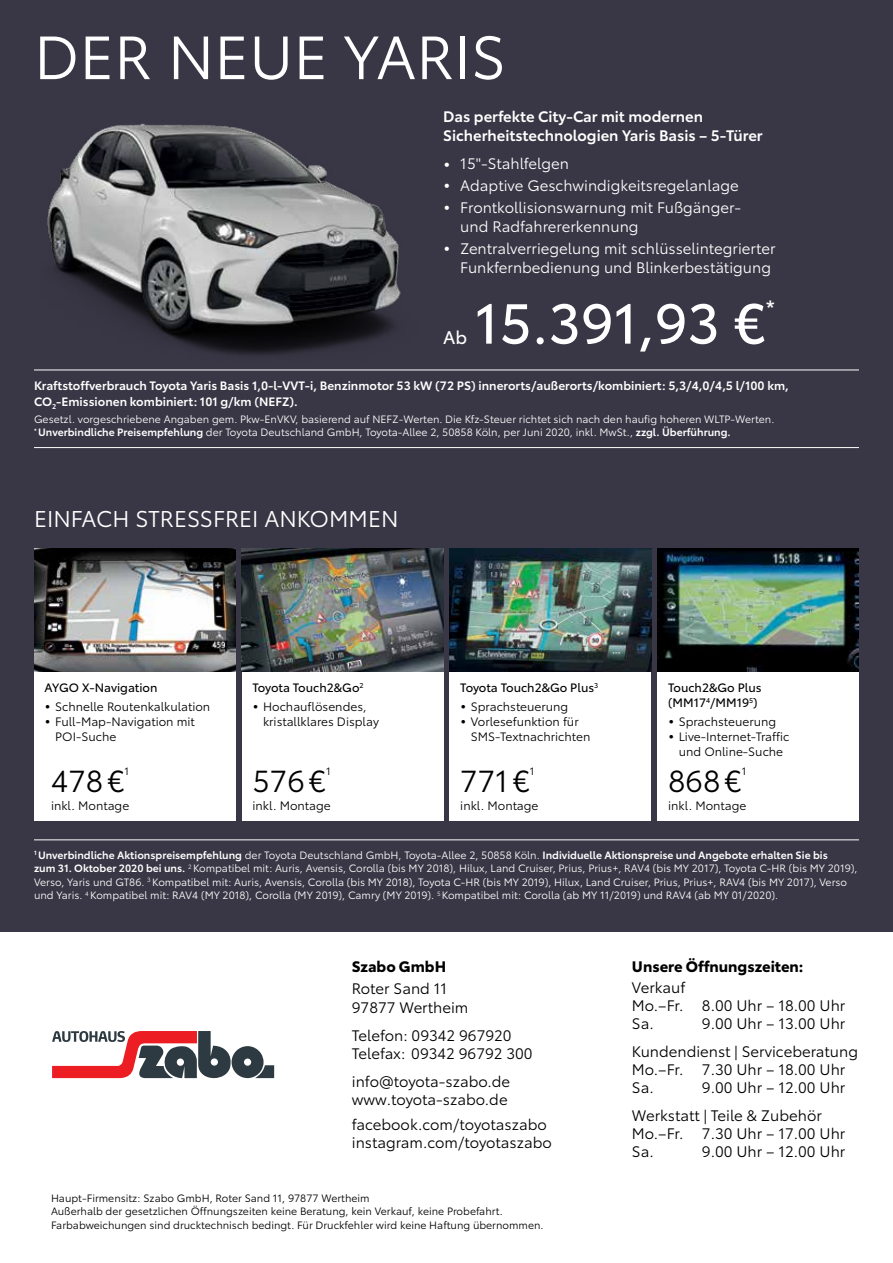
<style>
.page{position:relative;width:893px;height:1263px;background:#fff}
.page>*{position:absolute;margin:0;border:0;box-sizing:border-box;transform-origin:0 0}
.t1{font:60px "Toyota Type";color:#fff}
.t2{font:55.5px "Toyota Type";color:#fff}
.t3{font:30px "Toyota Type";color:#000}
.t4{font:22.5px "Toyota Type";color:#fff}
.t5{font:21.9px "Toyota Type";color:#fff}
.t6{font:18px "Toyota Type";color:#fff}
.t7{font:15px/18px "Toyota Type";color:#000}
.t8{font:15px/19.5px "Toyota Type";color:#fff}
.t9{font:600 15px/19.5px "Toyota Type";color:#fff}
.t10{font:700 15px "Toyota Type";color:#000}
.t11{font:12px/15px "Toyota Type";color:#000}
.t12{font:600 12px/16.5px "Toyota Type";color:#fff}
.t13{font:12px/15px "Toyota Type";color:#000}
.t14{font:10.5px/13.5px "Toyota Type";color:#fff}
.t15{font:10.5px/13.5px "Toyota Type";color:#000}
.s1{font-size:19.5px}
.s2{font-weight:600}
.s3{font-size:16.5px}
</style>
<div class="page">
<div style="left:0;top:0;width:893px;height:931px;background:#393745"></div>
<img style="left:39px;top:123px;width:386px;height:247px">
<img style="left:34px;top:549px;width:201px;height:123px">
<img style="left:450px;top:549px;width:201px;height:123px">
<img style="left:242px;top:549px;width:201px;height:123px">
<div style="left:242px;top:672px;width:201px;height:149px;background:#fff"></div>
<div style="left:450px;top:672px;width:201px;height:149px;background:#fff"></div>
<div style="left:657px;top:672px;width:202px;height:149px;background:#fff"></div>
<div style="left:34px;top:672px;width:201px;height:149px;background:#fff"></div>
<hr style="left:34px;top:839px;width:825px;height:1px;background:#fff">
<hr style="left:34px;top:370px;width:825px;height:1px;background:#fff">
<hr style="left:34px;top:447px;width:825px;height:1px;background:#fff">
<img style="left:657px;top:549px;width:202px;height:123px">
<svg style="left:52px;top:1031px;width:222px;height:47px"></svg>
<h1 class="t1" style="left:34px;top:13px;width:473px">DER NEUE YARIS</h1>
<h3 class="t9" style="left:443px;top:105px;width:321px">Das perfekte City-Car mit modernen<br>Sicherheitstechnologien Yaris Basis – 5-Türer</h3>
<h3 class="t8" style="left:443px;top:153px;width:127px"><span class="s1">•</span> 15"-Stahlfelgen</h3>
<h3 class="t8" style="left:443px;top:175px;width:297px"><span class="s1">•</span> Adaptive Geschwindigkeitsregelanlage</h3>
<h3 class="t8" style="left:460px;top:196px;width:282px;text-indent:-17px"><span class="s1">•</span> Frontkollisionswarnung mit Fußgänger&shy;und Radfahrererkennung</h3>
<h3 class="t8" style="left:443px;top:237px;width:334px;text-align:right"><span class="s1">•</span> Zentralverriegelung mit schlüsselintegrierter<br>Funkfernbedienung und Blinkerbestätigung</h3>
<h3 class="t6" style="left:443px;top:324px;width:25px">Ab</h3>
<h2 class="t2" style="left:474px;top:282px;width:293px">15.391,93 €</h2>
<h3 class="t5" style="left:766px;top:292px;width:11px">*</h3>
<p class="t12" style="left:34px;top:376px;width:756px">Kraftstoffverbrauch Toyota Yaris Basis 1,0-l-VVT-i, Benzinmotor 53 kW (72 PS) innerorts/außerorts/kombiniert: 5,3/4,0/4,5 l/100 km,<br>CO<sub>2</sub>-Emissionen kombiniert: 101 g/km (NEFZ).</p>
<p class="t14" style="left:34px;top:411px;width:742px">Gesetzl. vorgeschriebene Angaben gem. Pkw-EnVKV, basierend auf NEFZ-Werten. Die Kfz-Steuer richtet sich nach den haufig hoheren WLTP-Werten. <sup>*</sup> <span class="s2">Unverbindliche Preisempfehlung</span> der Toyota Deutschland GmbH, Toyota-Allee 2, 50858 Köln, per Juni 2020, inkl. MwSt., <span class="s2">zzgl. Überführung.</span></p>
<h3 class="t4" style="left:34px;top:502px;width:366px">EINFACH STRESSFREI ANKOMMEN</h3>
<p class="t13" style="left:252px;top:679px;width:113px">Toyota Touch2&amp;Go<sup>2</sup></p>
<p class="t11" style="left:263px;top:698px;width:117px;text-indent:-11px"><span class="s3">•</span> Hochauflösendes, kristallklares Display</p>
<p class="t13" style="left:460px;top:679px;width:139px">Toyota Touch2&amp;Go Plus<sup>3</sup></p>
<p class="t11" style="left:460px;top:698px;width:110px"><span class="s3">•</span> Sprachsteuerung</p>
<p class="t11" style="left:471px;top:713px;width:121px;text-indent:-11px"><span class="s3">•</span> Vorlesefunktion für<br>SMS-Textnachrichten</p>
<p class="t13" style="left:668px;top:679px;width:95px">Touch2&amp;Go Plus (MM17<sup>4</sup>/MM19<sup>5</sup>)</p>
<p class="t11" style="left:668px;top:713px;width:110px"><span class="s3">•</span> Sprachsteuerung</p>
<p class="t11" style="left:668px;top:728px;width:123px;text-align:center"><span class="s3">•</span> Live-Internet-Traffic und Online-Suche</p>
<p class="t13" style="left:45px;top:679px;width:114px">AYGO X-Navigation</p>
<p class="t11" style="left:45px;top:698px;width:167px"><span class="s3">•</span> Schnelle Routenkalkulation</p>
<p class="t11" style="left:55px;top:713px;width:141px;text-indent:-11px"><span class="s3">•</span> Full-Map-Navigation mit<br>POI-Suche</p>
<h3 class="t3" style="left:51px;top:759px;width:75px">478€</h3>
<p class="t15" style="left:125px;top:764px;width:6px">1</p>
<p class="t11" style="left:51px;top:797px;width:80px">inkl. Montage</p>
<h3 class="t3" style="left:668px;top:759px;width:75px">868€</h3>
<p class="t15" style="left:742px;top:764px;width:6px">1</p>
<p class="t11" style="left:668px;top:797px;width:80px">inkl. Montage</p>
<p class="t14" style="left:34px;top:848px;width:825px"><sup>1</sup> <span class="s2">Unverbindliche Aktionspreisempfehlung</span> der Toyota Deutschland GmbH, Toyota-Allee 2, 50858 Köln. <span class="s2">Individuelle Aktionspreise und Angebote erhalten Sie bis<br>zum 31. Oktober 2020 bei uns.</span> <sup>2</sup> Kompatibel mit: Auris, Avensis, Corolla (bis MY 2018), Hilux, Land Cruiser, Prius, Prius+, RAV4 (bis MY 2017), Toyota C-HR (bis MY 2019), Verso, Yaris und GT86. <sup>3</sup> Kompatibel mit: Auris, Avensis, Corolla (bis MY 2018), Toyota C-HR (bis MY 2019), Hilux, Land Cruiser, Prius, Prius+, RAV4 (bis MY 2017), Verso und Yaris. <sup>4</sup> Kompatibel mit: RAV4 (MY 2018), Corolla (MY 2019), Camry (MY 2019). <sup>5</sup> Kompatibel mit: Corolla (ab MY 11/2019) und RAV4 (ab MY 01/2020).</p>
<h3 class="t3" style="left:252px;top:759px;width:75px">576€</h3>
<p class="t15" style="left:326px;top:764px;width:6px">1</p>
<p class="t11" style="left:252px;top:797px;width:80px">inkl. Montage</p>
<h3 class="t3" style="left:460px;top:759px;width:71px">771€</h3>
<p class="t15" style="left:530px;top:764px;width:6px">1</p>
<p class="t11" style="left:460px;top:797px;width:80px">inkl. Montage</p>
<h3 class="t10" style="left:352px;top:955px;width:96px">Szabo GmbH</h3>
<h3 class="t7" style="left:352px;top:978px;width:118px;line-height:19px">Roter Sand 11<br>97877 Wertheim</h3>
<h3 class="t7" style="left:352px;top:1025px;width:182px">Telefon: 09342 967920<br>Telefax: 09342 96792 300</h3>
<h3 class="t7" style="left:352px;top:1071px;width:160px">info@toyota-szabo.de www.toyota-szabo.de</h3>
<h3 class="t7" style="left:352px;top:1115px;width:201px">facebook.com/toyotaszabo instagram.com/toyotaszabo</h3>
<p class="t15" style="left:51px;top:1191px;width:494px">Haupt-Firmensitz: Szabo GmbH, Roter Sand 11, 97877 Wertheim<br>Außerhalb der gesetzlichen Öffnungszeiten keine Beratung, kein Verkauf, keine Probefahrt.<br>Farbabweichungen sind drucktechnisch bedingt. Für Druckfehler wird keine Haftung übernommen.</p>
<h3 class="t10" style="left:632px;top:955px;width:173px">Unsere Öffnungszeiten:</h3>
<h3 class="t7" style="left:632px;top:978px;width:215px">Verkauf<br>Mo.–Fr. 8.00 Uhr – 18.00 Uhr<br>Sa.</h3>
<h3 class="t7" style="left:632px;top:1009px;width:228px;line-height:27.6px;text-indent:70px">9.00 Uhr – 13.00 Uhr<br>Kundendienst | Serviceberatung</h3>
<h3 class="t7" style="left:632px;top:1059px;width:215px">Mo.–Fr. 7.30 Uhr – 18.00 Uhr<br>Sa.</h3>
<h3 class="t7" style="left:632px;top:1073px;width:215px;line-height:27.6px;text-indent:70px">9.00 Uhr – 12.00 Uhr<br>Werkstatt | Teile &amp; Zubehör</h3>
<h3 class="t7" style="left:632px;top:1123px;width:215px">Mo.–Fr. 7.30 Uhr – 17.00 Uhr<br>Sa.</h3>
<h3 class="t7" style="left:702px;top:1141px;width:145px">9.00 Uhr – 12.00 Uhr</h3>
</div>
